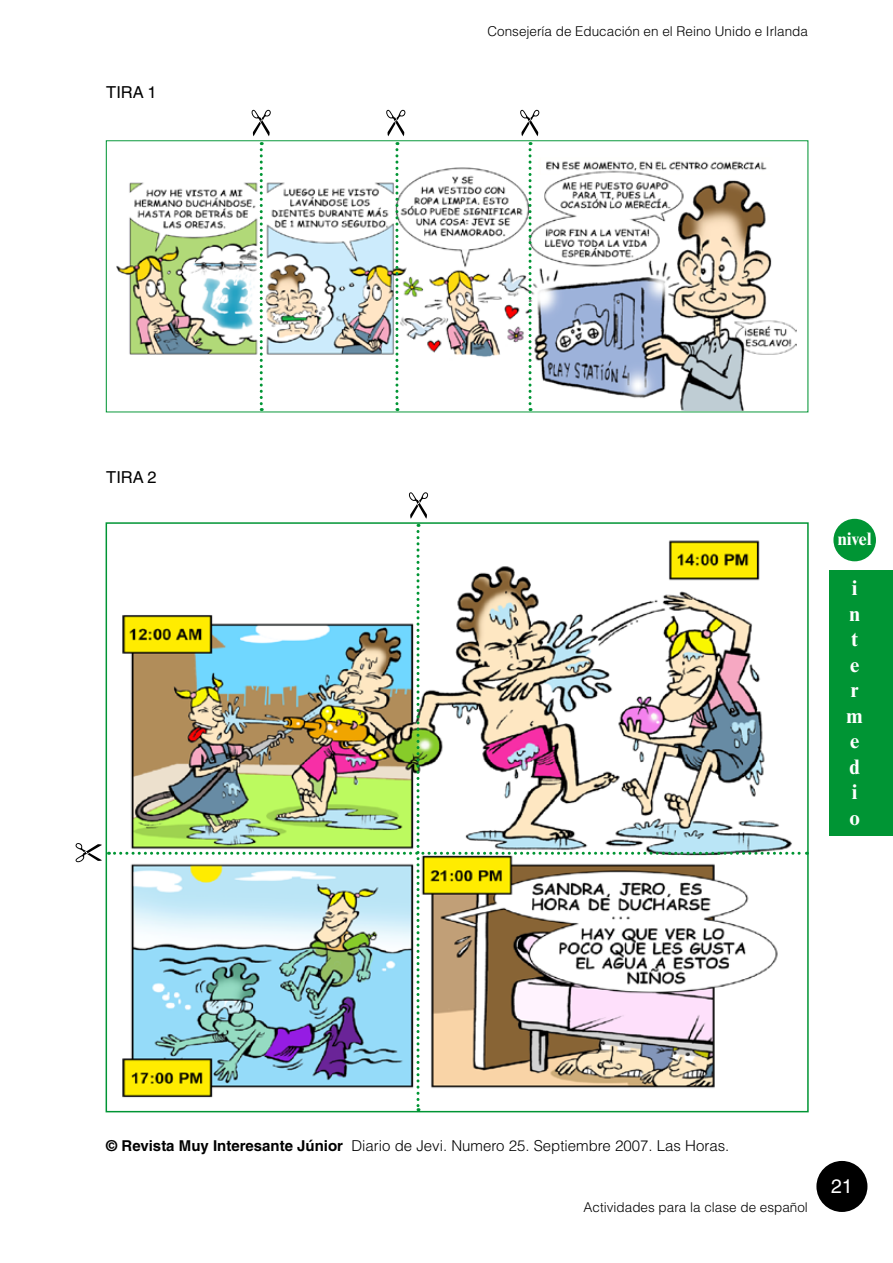
<style>
.page{position:relative;width:893px;height:1263px;background:#fff}
.page>*{position:absolute;margin:0;border:0;box-sizing:border-box;transform-origin:0 0}
.t1{font:700 21px/25.5px "Times New Roman MT Std";color:#fff}
.t2{font:19.5px "Helvetica";color:#fff}
.t3{font:700 18px "Times New Roman MT Std";letter-spacing:-.005em;color:#fff}
.t4{font:16.5px "Helvetica";color:#000}
.t5{font:300 15px "Helvetica";color:#000}
.t6{font:300 13.5px "Helvetica";color:#000}
.s1{font-weight:700}
</style>
<div class="page">
<div style="left:816px;top:1161px;width:51px;height:51px;background:#000;border-radius:50%"></div>
<div style="left:829px;top:570px;width:64px;height:266px;background:#009534"></div>
<div style="left:833px;top:519px;width:43px;height:42px;background:#009534;border-radius:50%"></div>
<img style="left:117px;top:142px;width:679px;height:268px">
<svg style="left:395px;top:142px;width:3px;height:269px"></svg>
<svg style="left:528px;top:142px;width:3px;height:269px"></svg>
<svg style="left:260px;top:142px;width:3px;height:269px"></svg>
<svg style="left:76px;top:843px;width:26px;height:19px"></svg>
<svg style="left:252px;top:110px;width:19px;height:26px"></svg>
<svg style="left:386px;top:110px;width:19px;height:26px"></svg>
<svg style="left:520px;top:110px;width:19px;height:26px"></svg>
<img style="left:108px;top:492px;width:699px;height:619px">
<p class="t4" style="left:106px;top:82px;width:52px">TIR A 1</p>
<p class="t6" style="left:487px;top:22px;width:322px">Consejería de Educación en el Reino Unido e Irlanda</p>
<p class="t4" style="left:106px;top:467px;width:52px">TIR A 2</p>
<h3 class="t3" style="left:838px;top:528px;width:35px">nivel</h3>
<h1 class="t1" style="left:847px;top:575px;width:18px">i n t e r m e d i o</h1>
<p class="t5" style="left:106px;top:1137px;width:624px"><span class="s1">© Revista Muy Interesante Júnior</span> Diario de Jevi. Numero 25. Septiembre 2007. Las Horas.</p>
<p class="t6" style="left:584px;top:1199px;width:226px">Actividades para la clase de español</p>
<h2 class="t2" style="left:831px;top:1175px;width:23px">21</h2>
</div>
